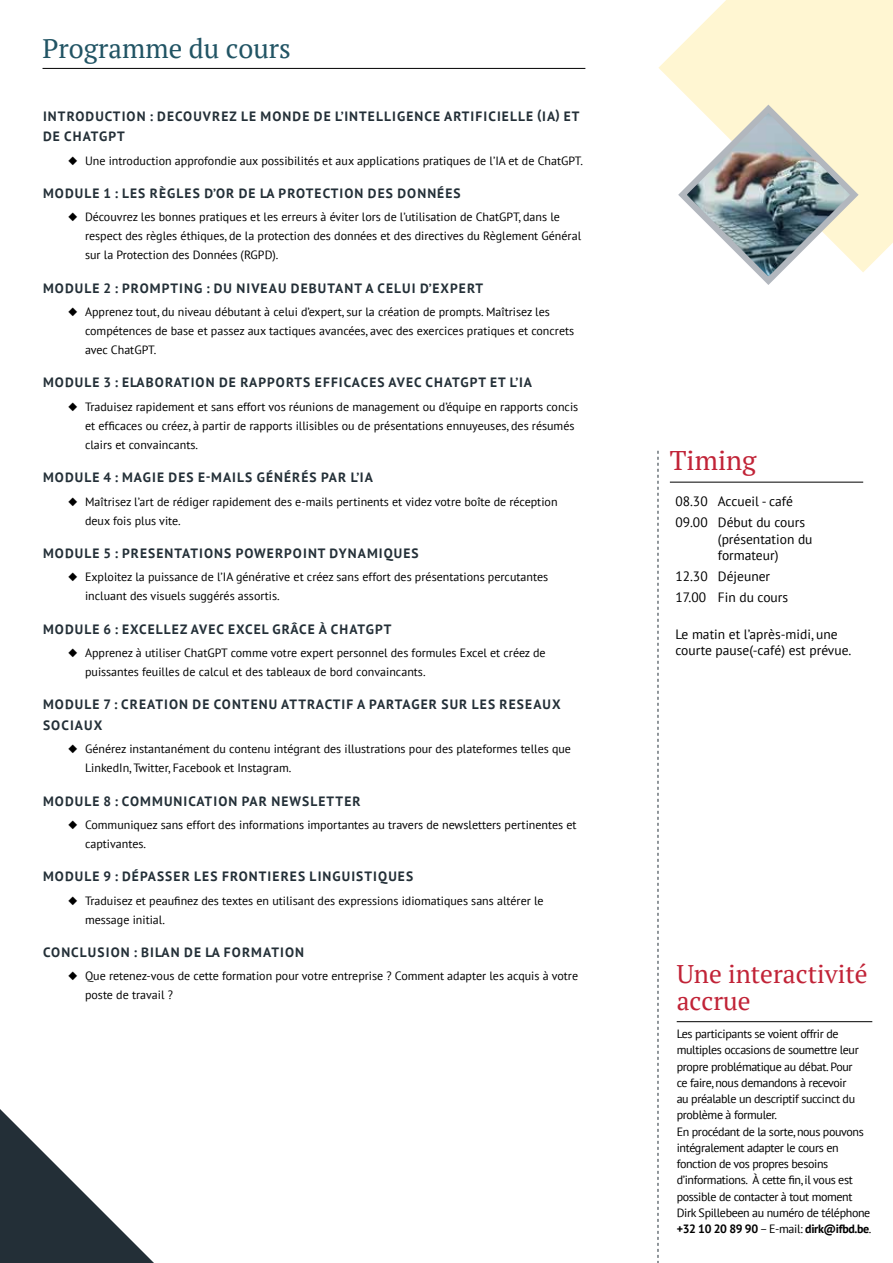
<style>
.page{position:relative;width:893px;height:1263px;background:#fff}
.page>*{position:absolute;margin:0;border:0;box-sizing:border-box;transform-origin:0 0}
.t1{font:27px "PT Serif";color:#215464}
.t2{font:27px "PT Serif";color:#c12337}
.t3{font:25.5px/27px "PT Serif";color:#c12337}
.t4{font:700 13.5px/20.5px "PT Sans";letter-spacing:.08em;color:#232f37}
.t5{font:13.5px/20.7px "PT Sans";color:#000}
.t6{font:12px/19px "PT Sans";color:#000}
.t7{font:12px/16.2px "PT Sans";letter-spacing:-.03em;color:#000}
.s1{font-weight:700}
</style>
<div class="page">
<svg style="left:658px;top:0;width:235px;height:272px;fill:#fff6d2"></svg>
<svg style="left:0;top:1109px;width:154px;height:154px"></svg>
<hr style="left:43px;top:68px;width:542px;height:1px;background:#000">
<svg style="left:658px;top:451px;width:1px;height:812px"></svg>
<svg style="left:674px;top:100px;width:189px;height:185px"></svg>
<hr style="left:677px;top:1021px;width:195px;height:1px;background:#000">
<hr style="left:670px;top:482px;width:193px;height:1px;background:#000">
<h1 class="t1" style="left:43px;top:31px;width:250px">Programme du cours</h1>
<p class="t4" style="left:43px;top:105px;width:538px">INTRODUCTION : DECOUVREZ LE MONDE DE L’INTELLIGENCE ARTIFICIELLE (IA) ET<br>DE CHATGPT</p>
<p class="t6" style="left:68px;top:151px;width:516px">◆ Une introduction approfondie aux possibilités et aux applications pratiques de l’IA et de ChatGPT.</p>
<p class="t4" style="left:43px;top:183px;width:419px">MODULE 1 : LES RÈGLES D’OR DE LA PROTECTION DES DONNÉES</p>
<p class="t6" style="left:85px;top:207px;width:498px;text-indent:-17px">◆ Découvrez les bonnes pratiques et les erreurs à éviter lors de l’utilisation de ChatGPT, dans le respect des règles éthiques, de la protection des données et des directives du Règlement Général sur la Protection des Données (RGPD).</p>
<p class="t4" style="left:43px;top:277px;width:442px">MODULE 2 : PROMPTING : DU NIVEAU DEBUTANT A CELUI D’EXPERT</p>
<p class="t6" style="left:85px;top:302px;width:491px;text-indent:-17px">◆ Apprenez tout, du niveau débutant à celui d’expert, sur la création de prompts. Maîtrisez les compétences de base et passez aux tactiques avancées, avec des exercices pratiques et concrets avec ChatGPT.</p>
<p class="t4" style="left:43px;top:372px;width:491px">MODULE 3 : ELABORATION DE RAPPORTS EFFICACES AVEC CHATGPT ET L’IA</p>
<p class="t6" style="left:85px;top:397px;width:495px;text-indent:-17px">◆ Traduisez rapidement et sans effort vos réunions de management ou d’équipe en rapports concis et efficaces ou créez, à partir de rapports illisibles ou de présentations ennuyeuses, des résumés clairs et convaincants.</p>
<p class="t4" style="left:43px;top:467px;width:331px">MODULE 4 : MAGIE DES E-MAILS GÉNÉRÉS PAR L’IA</p>
<p class="t6" style="left:85px;top:491px;width:474px;text-indent:-17px">◆ Maîtrisez l’art de rédiger rapidement des e-mails pertinents et videz votre boîte de réception deux fois plus vite.</p>
<p class="t4" style="left:43px;top:543px;width:377px">MODULE 5 : PRESENTATIONS POWERPOINT DYNAMIQUES</p>
<p class="t6" style="left:85px;top:567px;width:465px;text-indent:-17px">◆ Exploitez la puissance de l’IA générative et créez sans effort des présentations percutantes incluant des visuels suggérés assortis.</p>
<p class="t4" style="left:43px;top:618px;width:350px">MODULE 6 : EXCELLEZ AVEC EXCEL GRÂCE À CHATGPT</p>
<p class="t6" style="left:85px;top:643px;width:462px;text-indent:-17px">◆ Apprenez à utiliser ChatGPT comme votre expert personnel des formules Excel et créez de puissantes feuilles de calcul et des tableaux de bord convaincants.</p>
<p class="t4" style="left:43px;top:694px;width:519px">MODULE 7 : CREATION DE CONTENU ATTRACTIF A PARTAGER SUR LES RESEAUX<br>SOCIAUX</p>
<p class="t6" style="left:85px;top:739px;width:487px;text-indent:-17px">◆ Générez instantanément du contenu intégrant des illustrations pour des plateformes telles que<br>LinkedIn, Twitter, Facebook et Instagram.</p>
<p class="t4" style="left:43px;top:790px;width:319px">MODULE 8 : COMMUNICATION PAR NEWSLETTER</p>
<p class="t6" style="left:85px;top:815px;width:493px;text-indent:-17px">◆ Communiquez sans effort des informations importantes au travers de newsletters pertinentes et captivantes.</p>
<p class="t4" style="left:43px;top:866px;width:372px">MODULE 9 : DÉPASSER LES FRONTIERES LINGUISTIQUES</p>
<p class="t6" style="left:85px;top:890px;width:460px;text-indent:-17px">◆ Traduisez et peaufinez des textes en utilisant des expressions idiomatiques sans altérer le message initial.</p>
<p class="t4" style="left:43px;top:942px;width:262px">CONCLUSION : BILAN DE LA FORMATION</p>
<p class="t6" style="left:85px;top:966px;width:495px;text-indent:-17px">◆ Que retenez-vous de cette formation pour votre entreprise ? Comment adapter les acquis à votre poste de travail ?</p>
<h1 class="t2" style="left:670px;top:443px;width:88px">Timing</h1>
<p class="t5" style="left:675px;top:491px;width:131px">08.30 Accueil - café<br>09.00 Début du cours</p>
<p class="t5" style="left:718px;top:530px;width:96px;line-height:16.5px">(présentation du formateur)</p>
<p class="t5" style="left:675px;top:565px;width:114px">12.30 Déjeuner<br>17.00 Fin du cours</p>
<p class="t5" style="left:675px;top:626px;width:178px;line-height:16.5px">Le matin et l’après-midi, une courte pause(-café) est prévue.</p>
<h2 class="t3" style="left:677px;top:960px;width:192px">Une interactivité accrue</h2>
<p class="t7" style="left:677px;top:1025px;width:196px">Les participants se voient offrir de multiples occasions de soumettre leur propre problématique au débat. Pour<br>ce faire, nous demandons à recevoir<br>au préalable un descriptif succinct du problème à formuler.<br>En procédant de la sorte, nous pouvons intégralement adapter le cours en fonction de vos propres besoins d’informations. À cette fin, il vous est possible de contacter à tout moment Dirk Spillebeen au numéro de téléphone <span class="s1">+32 10 20 89 90</span> – E-mail: <span class="s1">dirk@ifbd.be</span>.</p>
</div>
